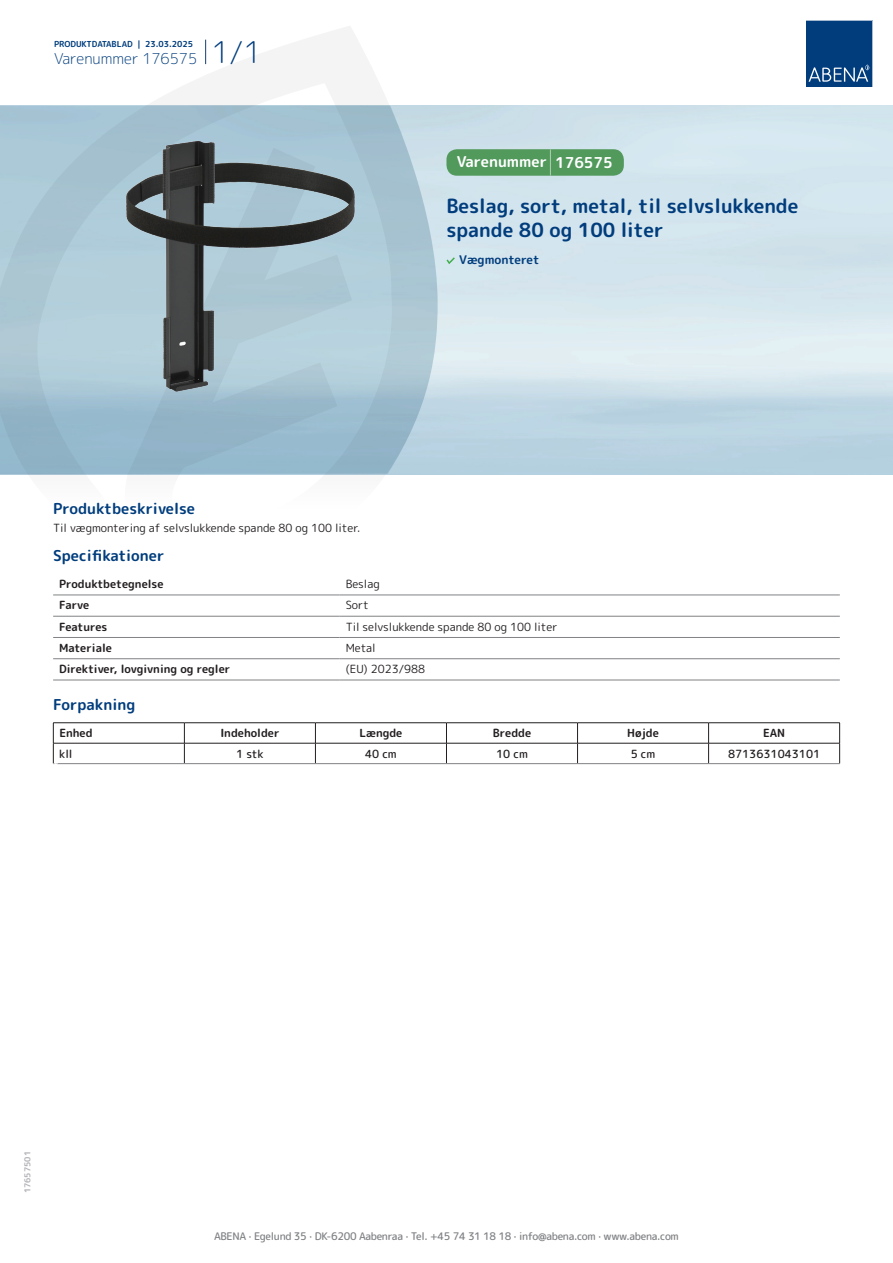
<style>
.page{position:relative;width:893px;height:1263px;background:#fff}
.page>*{position:absolute;margin:0;border:0;box-sizing:border-box;transform-origin:0 0}
.t1{font:700 19.5px/24px "Rounded Mplus 1 c";color:#013d7d}
.t2{font:700 15px "Rounded Mplus 1 c";color:#013d7d}
.t3{font:300 15px "Rounded Mplus 1 c";color:#013d7d}
.t4{font:700 15px "Rounded Mplus 1 c";color:#fff}
.t5{font:700 12px "Rounded Mplus 1 c";color:#013d7d}
.t6{font:11.25px "Rounded Mplus 1 c";color:#231f20}
.t7{font:700 11.25px "Rounded Mplus 1 c";color:#231f20}
.t8{font:500 11.25px "Rounded Mplus 1 c";color:#231f20}
.t9{font:500 10.5px "Rounded Mplus 1 c";letter-spacing:-.03em;color:#808285}
.t10{font:700 10.5px "Rounded Mplus 1 c";color:#fff}
.t11{font:700 8.25px "Rounded Mplus 1 c";color:#013d7d}
.t12{font:700 8.25px "Rounded Mplus 1 c";color:#b2b3b7}
.s1{font-size:30px}
.s2{font-size:25.5px}
</style>
<div class="page">
<svg style="left:0;top:26px;width:439px;height:569px"></svg>
<svg style="left:0;top:106px;width:438px;height:368px;background:#a5c3d2"></svg>
<svg style="left:205px;top:40px;width:1px;height:24px"></svg>
<svg style="left:806px;top:20px;width:67px;height:67px;background:#144b86"></svg>
<img style="left:115px;top:127px;width:248px;height:275px">
<hr style="left:53px;top:595px;width:287px;height:1px;background:#808285">
<hr style="left:340px;top:595px;width:500px;height:1px;background:#808285">
<hr style="left:53px;top:616px;width:287px;height:1px;background:#808285">
<hr style="left:340px;top:616px;width:500px;height:1px;background:#808285">
<hr style="left:53px;top:637px;width:287px;height:1px;background:#808285">
<hr style="left:340px;top:637px;width:500px;height:1px;background:#808285">
<hr style="left:53px;top:658px;width:287px;height:1px;background:#808285">
<hr style="left:340px;top:658px;width:500px;height:1px;background:#808285">
<hr style="left:53px;top:680px;width:287px;height:1px;background:#808285">
<hr style="left:340px;top:680px;width:500px;height:1px;background:#808285">
<hr style="left:53px;top:722px;width:131px;height:1px;background:#231f20">
<hr style="left:184px;top:722px;width:131px;height:1px;background:#231f20">
<hr style="left:315px;top:722px;width:131px;height:1px;background:#231f20">
<hr style="left:446px;top:722px;width:131px;height:1px;background:#231f20">
<hr style="left:577px;top:722px;width:132px;height:1px;background:#231f20">
<hr style="left:709px;top:722px;width:131px;height:1px;background:#231f20">
<hr style="left:53px;top:743px;width:131px;height:1px;background:#231f20">
<svg style="left:53px;top:723px;width:1px;height:40px"></svg>
<hr style="left:184px;top:743px;width:131px;height:1px;background:#231f20">
<svg style="left:184px;top:723px;width:1px;height:40px"></svg>
<hr style="left:315px;top:743px;width:131px;height:1px;background:#231f20">
<svg style="left:315px;top:723px;width:1px;height:40px"></svg>
<hr style="left:446px;top:743px;width:131px;height:1px;background:#231f20">
<svg style="left:446px;top:723px;width:1px;height:40px"></svg>
<hr style="left:577px;top:743px;width:132px;height:1px;background:#231f20">
<svg style="left:577px;top:723px;width:1px;height:40px"></svg>
<hr style="left:709px;top:743px;width:131px;height:1px;background:#231f20">
<svg style="left:708px;top:723px;width:1px;height:40px"></svg>
<svg style="left:839px;top:723px;width:1px;height:40px"></svg>
<hr style="left:53px;top:763px;width:131px;height:1px;background:#808285">
<hr style="left:184px;top:763px;width:131px;height:1px;background:#808285">
<hr style="left:315px;top:763px;width:131px;height:1px;background:#808285">
<hr style="left:446px;top:763px;width:131px;height:1px;background:#808285">
<hr style="left:577px;top:763px;width:132px;height:1px;background:#808285">
<hr style="left:709px;top:763px;width:131px;height:1px;background:#808285">
<svg style="left:446px;top:257px;width:9px;height:7px"></svg>
<div style="left:446px;top:149px;width:178px;height:27px;background:#52995c;border-radius:10px"></div>
<p class="t11" style="left:54px;top:38px;width:141px">PRODUKTDATABLAD | 23.03.2025</p>
<h2 class="t3" style="left:54px;top:48px;width:209px">Varenummer 176575 <span class="s1">1/1</span></h2>
<h2 class="t4" style="left:457px;top:151px;width:157px">Varenummer <span class="s2">|</span> 176575</h2>
<h1 class="t1" style="left:446px;top:194px;width:353px">Beslag, sort, metal, til selvslukkende spande 80 og 100 liter</h1>
<p class="t5" style="left:459px;top:251px;width:82px">Vægmonteret</p>
<h2 class="t2" style="left:53px;top:498px;width:143px">Produktbeskrivelse</h2>
<p class="t6" style="left:53px;top:520px;width:309px">Til vægmontering af selvslukkende spande 80 og 100 liter.</p>
<h2 class="t2" style="left:53px;top:545px;width:113px">Specifikationer</h2>
<p class="t7" style="left:59px;top:576px;width:106px">Produktbetegnelse</p>
<p class="t6" style="left:346px;top:576px;width:36px">Beslag</p>
<p class="t7" style="left:59px;top:597px;width:32px">Farve</p>
<p class="t6" style="left:346px;top:597px;width:25px">Sort</p>
<p class="t7" style="left:59px;top:618px;width:50px">Features</p>
<p class="t6" style="left:346px;top:618px;width:213px">Til selvslukkende spande 80 og 100 liter</p>
<p class="t7" style="left:59px;top:640px;width:54px">Materiale</p>
<p class="t6" style="left:346px;top:640px;width:31px">Metal</p>
<p class="t7" style="left:59px;top:661px;width:173px">Direktiver, lovgivning og regler</p>
<p class="t6" style="left:346px;top:661px;width:81px">(EU) 2023/988</p>
<h2 class="t2" style="left:53px;top:694px;width:84px">Forpakning</h2>
<p class="t7" style="left:59px;top:725px;width:35px">Enhed</p>
<p class="t7" style="left:220px;top:725px;width:61px">Indeholder</p>
<p class="t7" style="left:359px;top:725px;width:44px">Længde</p>
<p class="t7" style="left:493px;top:725px;width:40px">Bredde</p>
<p class="t7" style="left:627px;top:725px;width:33px">Højde</p>
<p class="t7" style="left:763px;top:725px;width:24px">EAN</p>
<p class="t8" style="left:59px;top:745px;width:15px">kll</p>
<p class="t8" style="left:236px;top:745px;width:29px">1 stk</p>
<p class="t8" style="left:365px;top:745px;width:33px">40 cm</p>
<p class="t8" style="left:496px;top:745px;width:33px">10 cm</p>
<p class="t8" style="left:631px;top:745px;width:26px">5 cm</p>
<p class="t8" style="left:728px;top:745px;width:94px">8713631043101</p>
<p class="t10" style="left:53px;top:759px;width:7px">*</p>
<p class="t12" style="left:22px;top:1193px;width:44px;rotate:-90deg">17657501</p>
<p class="t9" style="left:214px;top:1229px;width:466px">ABENA · Egelund 35 · DK-6200 Aabenraa · Tel. +45 74 31 18 18 · info@abena.com · www.abena.com</p>
</div>
